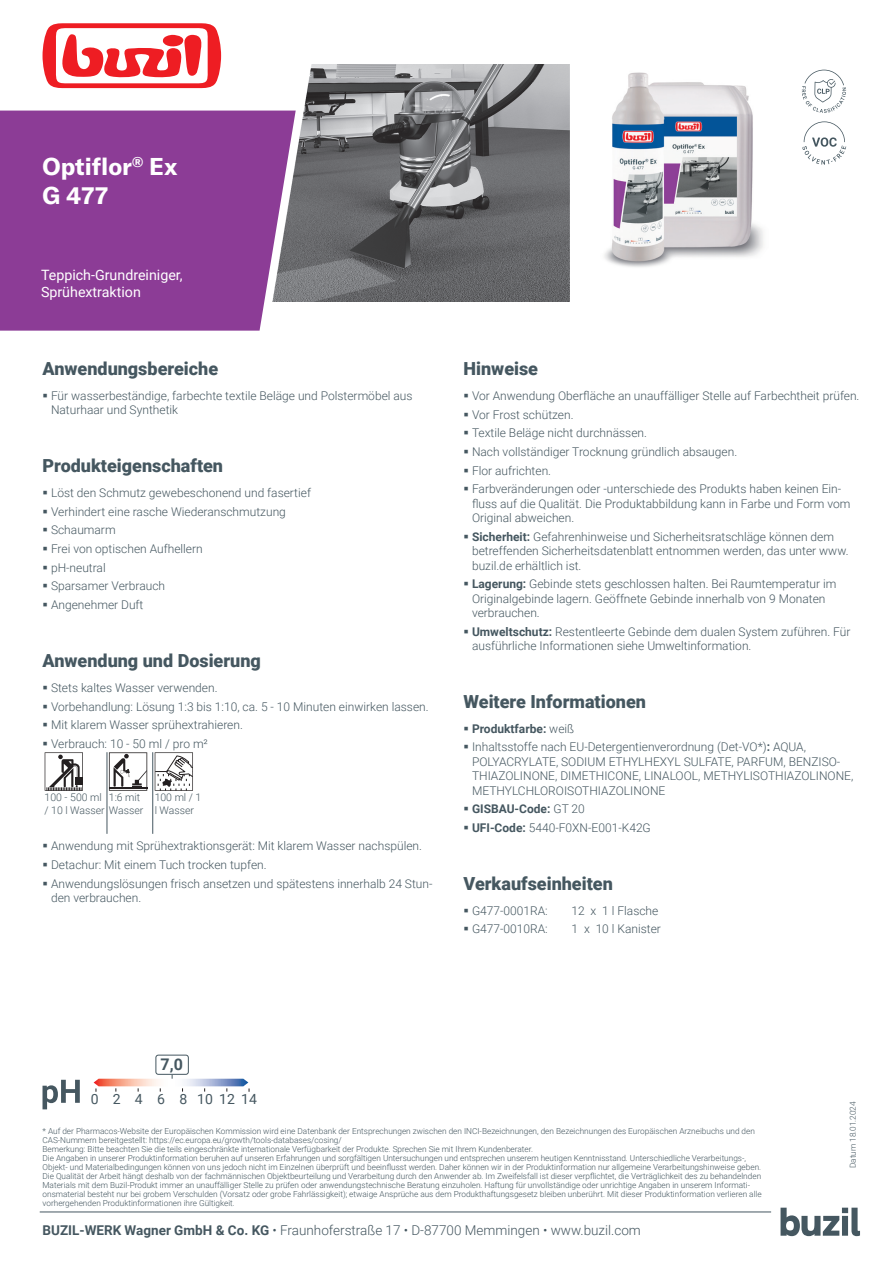
<style>
.page{position:relative;width:893px;height:1263px;background:#fff}
.page>*{position:absolute;margin:0;border:0;box-sizing:border-box;transform-origin:0 0}
.t1{font:700 24px/28.8px "GT America LCG";color:#fff}
.t2{font:900 18px "Roboto";color:#455760}
.t3{font:700 16.05px "Roboto";color:#455760}
.t4{font:14.25px/17.1px "Roboto";color:#fff}
.t5{font:13.95px "Roboto";color:#455760}
.t6{font:300 13.5px "Roboto";color:#455760}
.t7{font:300 12px/14.4px "Roboto";color:#455760}
.t8{font:700 12px "Roboto";color:#455760}
.t9{font:300 10.5px/12.6px "Roboto";color:#455760}
.t10{font:300 8.25px/9px "Roboto";color:#455760}
.s1{font-weight:700}
.s2{font-weight:300}
</style>
<div class="page">
<img style="left:269px;top:64px;width:300px;height:238px">
<svg style="left:802px;top:69px;width:44px;height:44px"></svg>
<svg style="left:802px;top:121px;width:44px;height:44px"></svg>
<svg style="left:43px;top:23px;width:178px;height:65px"></svg>
<div style="left:0;top:111px;width:296px;height:220px;background:#8c3c96"></div>
<svg style="left:45px;top:752px;width:38px;height:39px"></svg>
<svg style="left:109px;top:752px;width:38px;height:39px"></svg>
<hr style="left:107px;top:752px;width:1px;height:82px;background:#455760">
<svg style="left:155px;top:752px;width:38px;height:39px"></svg>
<hr style="left:152px;top:752px;width:1px;height:82px;background:#455760">
<hr style="left:40px;top:1212px;width:731px;height:1px;background:#455760">
<svg style="left:780px;top:1208px;width:80px;height:28px"></svg>
<img style="left:604px;top:72px;width:160px;height:195px">
<svg style="left:43px;top:1080px;width:37px;height:29px"></svg>
<svg style="left:94px;top:1075px;width:156px;height:17px"></svg>
<div style="left:155px;top:1054px;width:34px;height:21px;border:1px solid #455760;border-radius:2px"></div>
<h1 class="t1" style="left:43px;top:152px;width:137px">Optiflor<sup>®</sup> Ex<br>G 477</h1>
<p class="t4" style="left:41px;top:266px;width:143px">Teppich-Grundreiniger,<br>Sprühextraktion</p>
<h2 class="t2" style="left:43px;top:356px;width:177px">Anwendungsbereiche</h2>
<p class="t7" style="left:51px;top:388px;width:363px;text-indent:-9px">▪ Für wasserbeständige, farbechte textile Beläge und Polstermöbel aus<br>Naturhaar und Synthetik</p>
<h2 class="t2" style="left:43px;top:453px;width:182px">Produkteigenschaften</h2>
<p class="t7" style="left:43px;top:485px;width:270px">▪ Löst den Schmutz gewebeschonend und fasertief</p>
<p class="t7" style="left:43px;top:504px;width:245px">▪ Verhindert eine rasche Wiederanschmutzung</p>
<p class="t7" style="left:43px;top:523px;width:75px">▪ Schaumarm</p>
<p class="t7" style="left:43px;top:541px;width:162px">▪ Frei von optischen Aufhellern</p>
<p class="t7" style="left:43px;top:560px;width:65px">▪ pH-neutral</p>
<p class="t7" style="left:43px;top:578px;width:124px">▪ Sparsamer Verbrauch</p>
<p class="t7" style="left:43px;top:597px;width:102px">▪ Angenehmer Duft</p>
<h2 class="t2" style="left:43px;top:648px;width:220px">Anwendung und Dosierung</h2>
<p class="t7" style="left:43px;top:680px;width:177px">▪ Stets kaltes Wasser verwenden.</p>
<p class="t7" style="left:43px;top:699px;width:388px">▪ Vorbehandlung: Lösung 1:3 bis 1:10, ca. 5 - 10 Minuten einwirken lassen.</p>
<p class="t7" style="left:43px;top:717px;width:202px">▪ Mit klarem Wasser sprühextrahieren.</p>
<p class="t7" style="left:43px;top:736px;width:167px">▪ Verbrauch: 10 - 50 ml / pro m²</p>
<p class="t9" style="left:109px;top:790px;width:33px">1:6 mit</p>
<p class="t9" style="left:155px;top:790px;width:48px">100 ml / 1 l Wasser</p>
<p class="t7" style="left:43px;top:838px;width:381px">▪ Anwendung mit Sprühextraktionsgerät: Mit klarem Wasser nachspülen.</p>
<p class="t7" style="left:43px;top:857px;width:226px">▪ Detachur: Mit einem Tuch trocken tupfen.</p>
<p class="t7" style="left:51px;top:876px;width:383px;text-indent:-9px">▪ Anwendungslösungen frisch ansetzen und spätestens innerhalb 24 Stun&shy;den verbrauchen.</p>
<p class="t9" style="left:45px;top:790px;width:100px">100 - 500 ml<br>/ 10 l Wasser Wasser</p>
<h2 class="t2" style="left:463px;top:356px;width:76px">Hinweise</h2>
<p class="t7" style="left:463px;top:388px;width:397px">▪ Vor Anwendung Oberfläche an unauffälliger Stelle auf Farbechtheit prüfen.</p>
<p class="t7" style="left:463px;top:407px;width:112px">▪ Vor Frost schützen.</p>
<p class="t7" style="left:463px;top:425px;width:185px">▪ Textile Beläge nicht durchnässen.</p>
<p class="t7" style="left:463px;top:444px;width:275px">▪ Nach vollständiger Trocknung gründlich absaugen.</p>
<p class="t7" style="left:463px;top:463px;width:89px">▪ Flor aufrichten.</p>
<p class="t7" style="left:472px;top:481px;width:380px;text-indent:-9px">▪ Farbveränderungen oder -unterschiede des Produkts haben keinen Ein&shy;fluss auf die Qualität. Die Produktabbildung kann in Farbe und Form vom<br>Original abweichen.</p>
<p class="t7" style="left:472px;top:529px;width:378px;text-indent:-9px">▪ <span class="s1">Sicherheit:</span> Gefahrenhinweise und Sicherheitsratschläge können dem betreffenden Sicherheitsdatenblatt entnommen werden, das unter www. buzil.de erhältlich ist.</p>
<p class="t7" style="left:472px;top:576px;width:366px;text-indent:-9px">▪ <span class="s1">Lagerung:</span> Gebinde stets geschlossen halten. Bei Raumtemperatur im<br>Originalgebinde lagern. Geöffnete Gebinde innerhalb von 9 Monaten verbrauchen.</p>
<p class="t7" style="left:472px;top:624px;width:380px;text-indent:-9px">▪ <span class="s1">Umweltschutz:</span> Restentleerte Gebinde dem dualen System zuführen. Für ausführliche Informationen siehe Umweltinformation.</p>
<h2 class="t2" style="left:463px;top:689px;width:184px">Weitere Informationen</h2>
<p class="t8" style="left:463px;top:720px;width:112px">▪ Produktfarbe: <span class="s2">weiß</span></p>
<p class="t7" style="left:472px;top:739px;width:383px;text-indent:-9px">▪ Inhaltsstoffe nach EU-Detergentienverordnung (Det-VO*)<span class="s1">:</span> AQUA, POLYACRYLATE, SODIUM ETHYLHEXYL SULFATE, PARFUM, BENZISO-THIAZOLINONE, DIMETHICONE, LINALOOL, METHYLISOTHIAZOLINONE, METHYLCHLOROISOTHIAZOLINONE</p>
<p class="t8" style="left:463px;top:801px;width:123px">▪ GISBAU-Code: <span class="s2">GT 20</span></p>
<p class="t7" style="left:463px;top:820px;width:189px">▪ <span class="s1">UFI-Code:</span> 5440-F0XN-E001-K42G</p>
<h2 class="t2" style="left:463px;top:871px;width:151px">Verkaufseinheiten</h2>
<p class="t7" style="left:463px;top:903px;width:86px">▪ G477-0001RA:</p>
<p class="t7" style="left:571px;top:903px;width:88px">12 x 1 l Flasche</p>
<p class="t7" style="left:463px;top:921px;width:86px">▪ G477-0010RA:</p>
<p class="t7" style="left:571px;top:921px;width:91px">1 x 10 l Kanister</p>
<h3 class="t3" style="left:161px;top:1052px;width:24px">7,0</h3>
<p class="t5" style="left:91px;top:1089px;width:168px">0 2 4 6 8 101214</p>
<p class="t10" style="left:43px;top:1126px;width:721px">* Auf der Pharmacos-Website der Europäischen Kommission wird eine Datenbank der Entsprechungen zwischen den INCI-Bezeichnungen, den Bezeichnungen des Europäischen Arzneibuchs und den CAS-Nummern bereitgestellt: https://ec.europa.eu/growth/tools-databases/cosing/<br>Bemerkung: Bitte beachten Sie die teils eingeschränkte internationale Verfügbarkeit der Produkte. Sprechen Sie mit Ihrem Kundenberater.<br>Die Angaben in unserer Produktinformation beruhen auf unseren Erfahrungen und sorgfältigen Untersuchungen und entsprechen unserem heutigen Kenntnisstand. Unterschiedliche Verarbeitungs-, Objekt- und Materialbedingungen können von uns jedoch nicht im Einzelnen überprüft und beeinflusst werden. Daher können wir in der Produktinformation nur allgemeine Verarbeitungshinweise geben.<br>Die Qualität der Arbeit hängt deshalb von der fachmännischen Objektbeurteilung und Verarbeitung durch den Anwender ab. Im Zweifelsfall ist dieser verpflichtet, die Verträglichkeit des zu behandelnden Materials mit dem Buzil-Produkt immer an unauffälliger Stelle zu prüfen oder anwendungstechnische Beratung einzuholen. Haftung für unvollständige oder unrichtige Angaben in unserem Informati&shy;onsmaterial besteht nur bei grobem Verschulden (Vorsatz oder grobe Fahrlässigkeit); etwaige Ansprüche aus dem Produkthaftungsgesetz bleiben unberührt. Mit dieser Produktinformation verlieren alle vorhergehenden Produktinformationen ihre Gültigkeit.</p>
<p class="t6" style="left:43px;top:1221px;width:600px"><span class="s1">BUZIL-WERK Wagner GmbH &amp; Co. KG</span> • Fraunhoferstraße 17 • D-87700 Memmingen • www.buzil.com</p>
<p class="t10" style="left:848px;top:1168px;width:68px;rotate:-90deg">Datum 18.01.2024</p>
</div>
